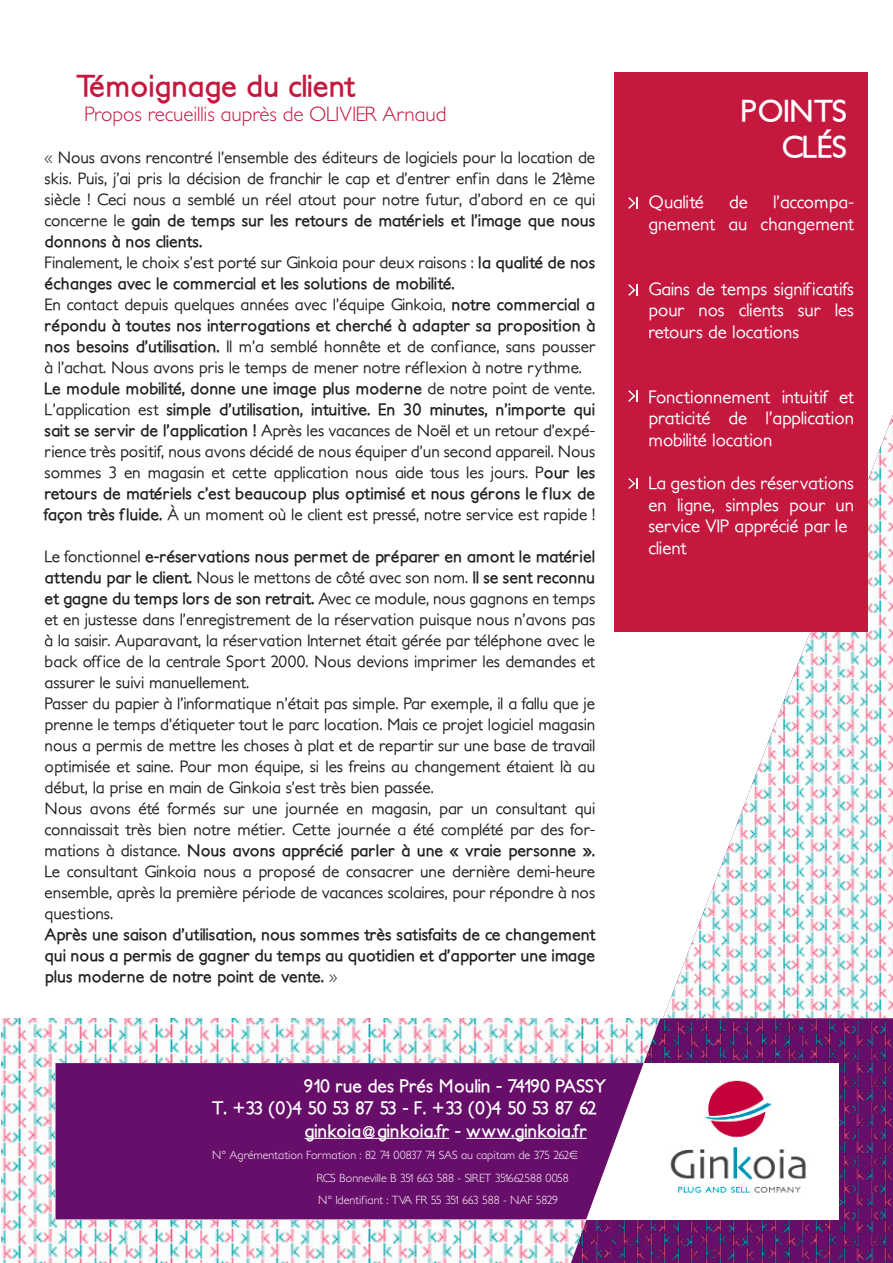
<style>
.page{position:relative;width:893px;height:1263px;background:#fff}
.page>*{position:absolute;margin:0;border:0;box-sizing:border-box;transform-origin:0 0}
.t1{font:700 30px "Petita";color:#c5183f}
.t2{font:700 30px/36px "Petita";letter-spacing:-.035em;color:#fff;text-align:right}
.t3{font:300 21px "Petita";color:#c5183f}
.t4{font:500 18px/21.6px "Petita";color:#fff;text-align:right}
.t5{font:700 18px "Petita";color:#fff}
.t6{font:700 18px "Petita";letter-spacing:-.095em;color:#fff}
.t7{font:500 16.5px/21px "Petita";color:#231f20;text-align:justify}
.t8{font:700 16.5px/21px "Petita";color:#231f20}
.t9{font:300 12px "Petita";color:#fff}
.t10{font:300 12px "Petita";letter-spacing:-.03em;color:#fff}
.s1{font-weight:300}
.s2{font-weight:700}
.s3{font-weight:500}
</style>
<div class="page">
<img style="left:614px;top:415px;width:279px;height:603px">
<img style="left:2px;top:1018px;width:569px;height:245px">
<img style="left:571px;top:1018px;width:322px;height:245px">
<div style="left:56px;top:1063px;width:783px;height:156px;background:#fff"></div>
<div style="left:55px;top:1063px;width:589px;height:156px;background:#670e6b"></div>
<img style="left:670px;top:1080px;width:136px;height:113px">
<hr style="left:305px;top:1138px;width:144px;height:1px;background:#fff">
<hr style="left:466px;top:1138px;width:121px;height:1px;background:#fff">
<div style="left:614px;top:72px;width:253px;height:559px;background:#c5183f"></div>
<svg style="left:628px;top:198px;width:10px;height:10px"></svg>
<svg style="left:628px;top:285px;width:10px;height:11px"></svg>
<svg style="left:628px;top:391px;width:10px;height:10px"></svg>
<svg style="left:628px;top:478px;width:10px;height:11px"></svg>
<p class="t1" style="left:77px;top:68px;width:280px">Témoignage du client</p>
<p class="t3" style="left:84px;top:102px;width:364px">Propos recueillis auprès de OLIVIER Arnaud</p>
<p class="t7" style="left:45px;top:147px;width:552px"><span class="s1">«</span> Nous avons rencontré l’ensemble des éditeurs de logiciels pour la location de skis. Puis, j’ai pris la décision de franchir le cap et d’entrer enfin dans le 21ème siècle ! Ceci nous a semblé un réel atout pour notre futur, d’abord en ce qui concerne le <span class="s2">gain de temps sur les retours de matériels et l’image que nous donnons à nos clients.</span></p>
<p class="t8" style="left:45px;top:252px;width:552px"><span class="s3">Finalement, le choix s’est porté sur Ginkoia pour deux raisons :</span> la qualité de nos échanges avec le commercial et les solutions de mobilité.</p>
<p class="t7" style="left:45px;top:294px;width:552px">En contact depuis quelques années avec l’équipe Ginkoia, <span class="s2">notre commercial a répondu à toutes nos interrogations et cherché à adapter sa proposition à nos besoins d’utilisation.</span> Il m’a semblé honnête et de confiance, sans pousser à l’achat. Nous avons pris le temps de mener notre réflexion à notre rythme.</p>
<p class="t7" style="left:45px;top:378px;width:552px"><span class="s2">Le module mobilité, donne une image plus moderne</span> de notre point de vente.<br>L’application est <span class="s2">simple d’utilisation, intuitive. En 30 minutes, n’importe qui sait se servir de l’application !</span> Après les vacances de Noël et un retour d’expé&shy;rience très positif, nous avons décidé de nous équiper d’un second appareil. Nous sommes 3 en magasin et cette application nous aide tous les jours. P<span class="s2">our les retours de matériels c’est beaucoup plus optimisé et nous gérons le flux de façon très fluide.</span> À un moment où le client est pressé, notre service est rapide !</p>
<p class="t7" style="left:45px;top:546px;width:552px">Le fonctionnel <span class="s2">e-réservations nous permet de préparer en amont le matériel attendu par le client.</span> Nous le mettons de côté avec son nom. <span class="s2">Il se sent reconnu et gagne du temps lors de son retrait.</span> Avec ce module, nous gagnons en temps et en justesse dans l’enregistrement de la réservation puisque nous n’avons pas à la saisir. Auparavant, la réservation Internet était gérée par téléphone avec le back office de la centrale Sport 2000. Nous devions imprimer les demandes et assurer le suivi manuellement.</p>
<p class="t7" style="left:45px;top:693px;width:552px">Passer du papier à l’informatique n’était pas simple. Par exemple, il a fallu que je prenne le temps d’étiqueter tout le parc location. Mais ce projet logiciel magasin nous a permis de mettre les choses à plat et de repartir sur une base de travail optimisée et saine. Pour mon équipe, si les freins au changement étaient là au début, la prise en main de Ginkoia s’est très bien passée.</p>
<p class="t7" style="left:45px;top:798px;width:552px">Nous avons été formés sur une journée en magasin, par un consultant qui connaissait très bien notre métier. Cette journée a été complété par des for&shy;mations à distance. <span class="s2">Nous avons apprécié parler à une « vraie personne ».<br></span>Le consultant Ginkoia nous a proposé de consacrer une dernière demi-heure ensemble, après la première période de vacances scolaires, pour répondre à nos questions.</p>
<p class="t8" style="left:45px;top:924px;width:552px;text-align:justify">Après une saison d’utilisation, nous sommes très satisfaits de ce changement qui nous a permis de gagner du temps au quotidien et d’apporter une image plus moderne de notre point de vente. <span class="s1">»</span></p>
<p class="t5" style="left:304px;top:1074px;width:304px">910 rue des Prés Moulin - 74190 PASSY</p>
<p class="t6" style="left:212px;top:1097px;width:387px">T. +33 (0)4 50 53 87 53 - F. +33 (0)4 50 53 87 62</p>
<p class="t5" style="left:305px;top:1119px;width:284px">ginkoia@ginkoia.fr - www.ginkoia.fr</p>
<p class="t9" style="left:212px;top:1148px;width:367px">N° Agrémentation Formation : 82 74 00837 74 SAS au capitam de 375 262€</p>
<p class="t10" style="left:317px;top:1170px;width:254px">RCS Bonneville B 351 663 588 - SIRET 351662588 0058</p>
<p class="t9" style="left:318px;top:1193px;width:241px">N° Identifiant : TVA FR 55 351 663 588 - NAF 5829</p>
<p class="t2" style="left:741px;top:94px;width:108px">POINTS<br>CLÉS</p>
<p class="t4" style="left:648px;top:192px;width:57px">Qualité</p>
<p class="t4" style="left:729px;top:192px;width:20px">de</p>
<p class="t4" style="left:648px;top:192px;width:207px">l’accompa-<br>gnement au changement</p>
<p class="t4" style="left:648px;top:278px;width:207px">Gains de temps significatifs</p>
<p class="t4" style="left:648px;top:300px;width:207px">pour nos clients sur les</p>
<p class="t4" style="left:648px;top:321px;width:152px">retours de locations</p>
<p class="t4" style="left:648px;top:386px;width:207px">Fonctionnement intuitif et</p>
<p class="t4" style="left:648px;top:408px;width:207px">praticité de l’application</p>
<p class="t4" style="left:648px;top:429px;width:125px">mobilité location</p>
<p class="t4" style="left:648px;top:472px;width:207px">La gestion des réservations</p>
<p class="t4" style="left:648px;top:494px;width:207px;text-align:left">en ligne, simples pour un service VIP apprécié par le</p>
<p class="t4" style="left:648px;top:537px;width:39px">client</p>
</div>
